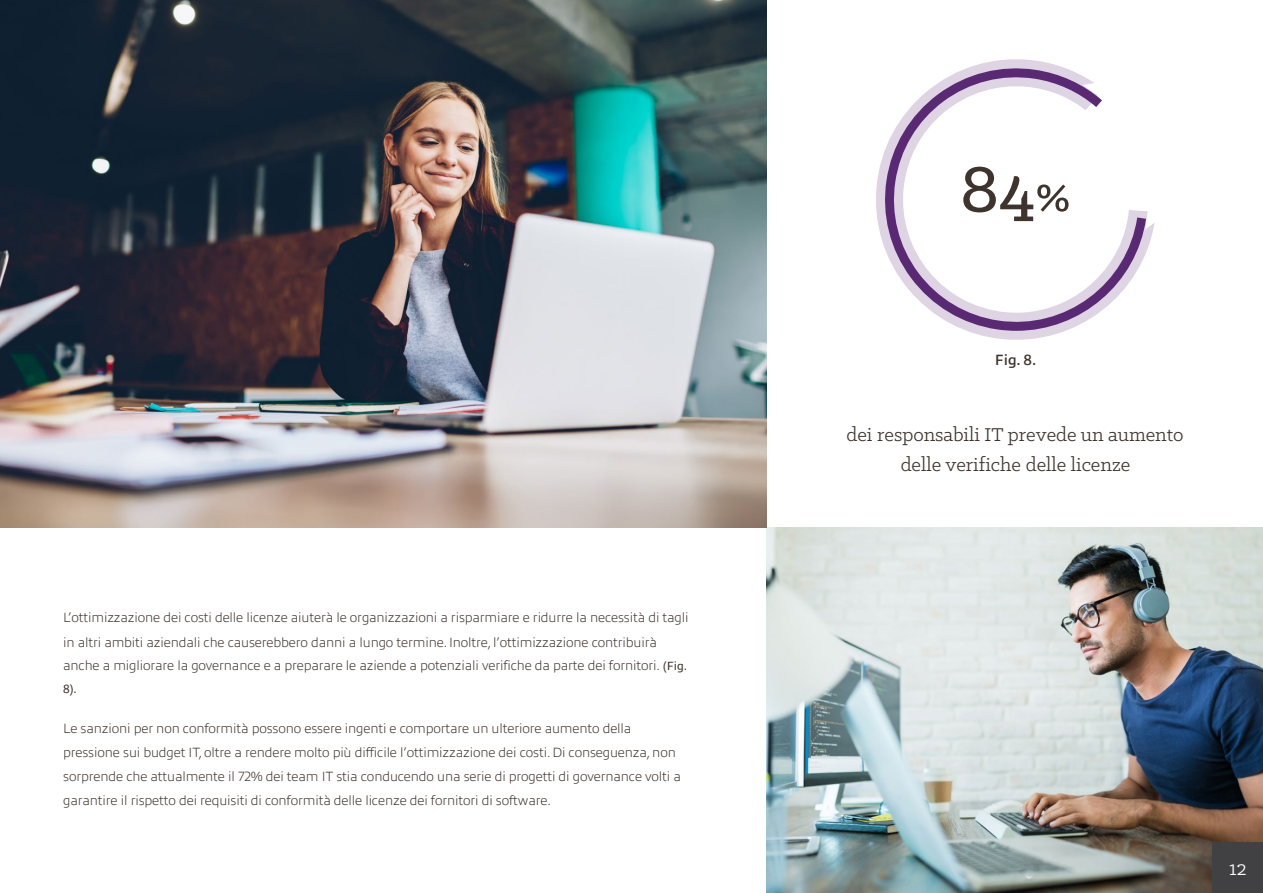
<style>
.page{position:relative;width:1263px;height:893px;background:#fff}
.page>*{position:absolute;margin:0;border:0;box-sizing:border-box;transform-origin:0 0}
.t1{font:500 73.5px "Klinic Slab";color:#3e332d}
.t2{font:22.5px "Klinic Slab";color:#fff}
.t3{font:21px/30px "Klinic Slab";color:#3e332d;text-align:center}
.t4{font:600 15px "Allumi Pro";color:#3e332d}
.t5{font:200 13.5px/24px "Allumi Pro";letter-spacing:-.01em;color:#3e332d}
.t6{font:12px "Allumi Pro";color:#3e332d}
.s1{font-weight:400;font-size:12px}
.s2{font-size:55.95px}
</style>
<div class="page">
<svg style="left:876px;top:59px;width:279px;height:281px"></svg>
<img style="left:767px;top:527px;width:496px;height:366px">
<img style="left:1px;top:0;width:766px;height:527px">
<div style="left:1212px;top:843px;width:51px;height:50px;background:#414042"></div>
<svg style="left:881px;top:65px;width:265px;height:266px"></svg>
<p class="t5" style="left:63px;top:605px;width:627px">L’ottimizzazione dei costi delle licenze aiuterà le organizzazioni a risparmiare e ridurre la necessità di tagli in altri ambiti aziendali che causerebbero danni a lungo termine. Inoltre, l’ottimizzazione contribuirà anche a migliorare la governance e a preparare le aziende a potenziali verifiche da parte dei fornitori. <span class="s1">(Fig.</span></p>
<p class="t6" style="left:63px;top:680px;width:15px">8).</p>
<p class="t5" style="left:63px;top:715px;width:619px">Le sanzioni per non conformità possono essere ingenti e comportare un ulteriore aumento della pressione sui budget IT, oltre a rendere molto più difficile l’ottimizzazione dei costi. Di conseguenza, non sorprende che attualmente il 72% dei team IT stia conducendo una serie di progetti di governance volti a garantire il rispetto dei requisiti di conformità delle licenze dei fornitori di software.</p>
<h1 class="t1" style="left:960px;top:141px;width:112px">84<span class="s2">%</span></h1>
<p class="t4" style="left:995px;top:349px;width:43px">Fig. 8.</p>
<h3 class="t3" style="left:846px;top:419px;width:339px">dei responsabili IT prevede un aumento delle verifiche delle licenze</h3>
<h2 class="t2" style="left:1229px;top:857px;width:19px">1212</h2>
</div>
